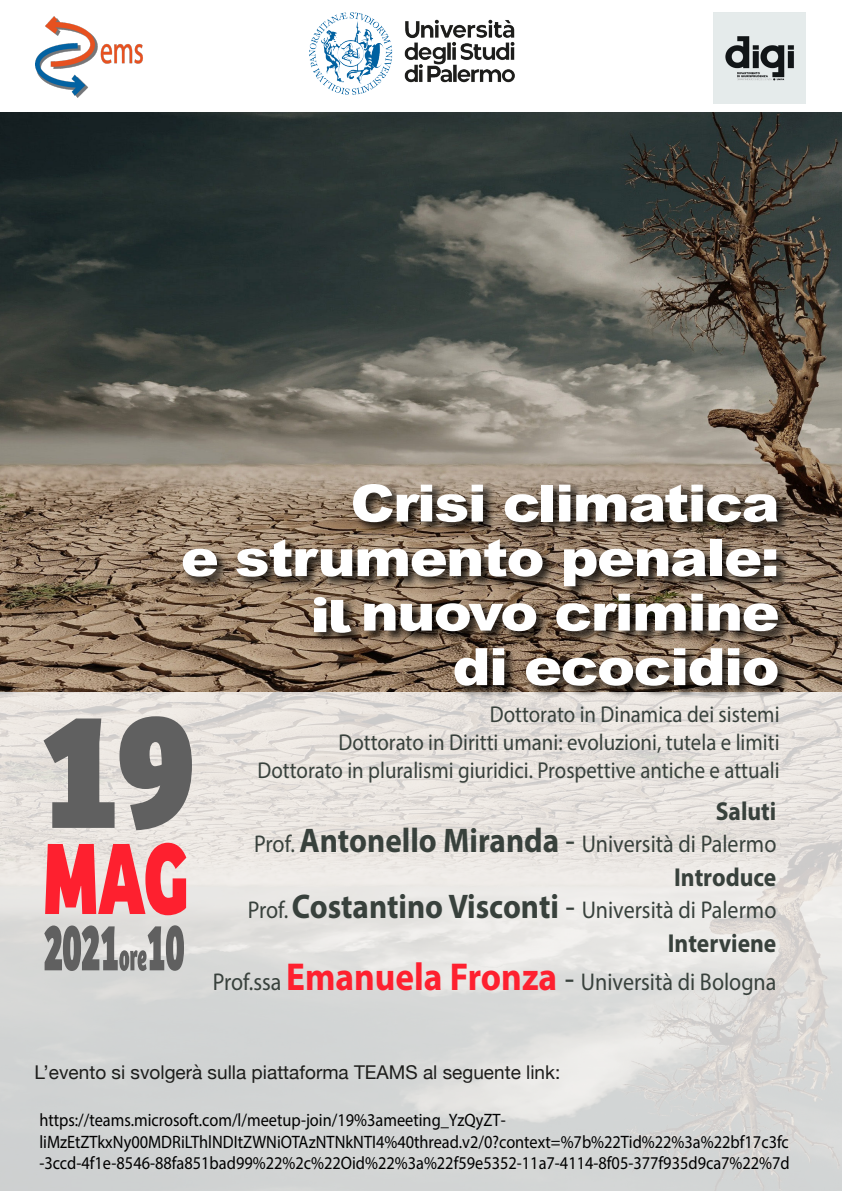
<style>
.page{position:relative;width:842px;height:1191px;background:#fff}
.page>*{position:absolute;margin:0;border:0;box-sizing:border-box;transform-origin:0 0}
.t1{font:700 26px "Myriad Pro";color:#38413c;scale:.91 1}
.t2{font:24.3px "Myriad Pro";color:#38413c;scale:.91 1}
.t3{font:23px/27.6px "Myriad Pro";color:#38413c;text-align:right;scale:.91 1}
.t4{font:19px "Helvetica Neue";color:#1d1d1b}
.t5{font:18px/21.6px "Myriad Pro";color:#000;scale:.91 1}
.s1{font-weight:700;font-size:34.3px}
.s2{font-size:34.3px}
.s3{font-weight:700;font-size:39px;color:#fe202f}
</style>
<div class="page">
<img style="left:0;top:691px;width:842px;height:500px">
<img style="left:0;top:113px;width:842px;height:578px">
<img style="left:35px;top:16px;width:108px;height:82px">
<img style="left:179px;top:480px;width:613px;height:220px">
<svg style="left:353px;top:484px;width:130px;height:38px"></svg>
<svg style="left:505px;top:494px;width:34px;height:28px"></svg>
<div style="left:542px;top:484px;width:11px;height:37px;background:#fff"></div>
<svg style="left:559px;top:484px;width:11px;height:37px"></svg>
<svg style="left:576px;top:484px;width:202px;height:38px"></svg>
<svg style="left:183px;top:549px;width:34px;height:27px"></svg>
<svg style="left:236px;top:539px;width:116px;height:37px"></svg>
<svg style="left:358px;top:539px;width:184px;height:37px"></svg>
<svg style="left:564px;top:549px;width:142px;height:37px"></svg>
<div style="left:710px;top:539px;width:12px;height:37px;background:#fff"></div>
<svg style="left:726px;top:549px;width:50px;height:27px"></svg>
<svg style="left:366px;top:603px;width:29px;height:27px"></svg>
<svg style="left:401px;top:603px;width:135px;height:28px"></svg>
<svg style="left:556px;top:593px;width:222px;height:38px"></svg>
<svg style="left:454px;top:648px;width:33px;height:37px"></svg>
<svg style="left:493px;top:648px;width:11px;height:37px"></svg>
<svg style="left:526px;top:648px;width:196px;height:37px"></svg>
<svg style="left:728px;top:648px;width:50px;height:37px"></svg>
<img style="left:713px;top:12px;width:92px;height:92px">
<img style="left:310px;top:12px;width:205px;height:83px">
<img style="left:311px;top:594px;width:55px;height:54px">
<svg style="left:314px;top:597px;width:37px;height:36px"></svg>
<svg style="left:45px;top:842px;width:141px;height:73px;background:#f6646c"></svg>
<svg style="left:44px;top:925px;width:140px;height:46px;background:#979695"></svg>
<svg style="left:44px;top:716px;width:148px;height:114px;background:#92908f"></svg>
<p class="t3" style="left:257px;top:700px;width:575px">Dottorato in Dinamica dei sistemi<br>Dottorato in Diritti umani: evoluzioni, tutela e limiti<br>Dottorato in pluralismi giuridici. Prospettive antiche e attuali</p>
<h1 class="t1" style="left:716px;top:794px;width:68px">Saluti</h1>
<h2 class="t2" style="left:254px;top:828px;width:575px">Prof. <span class="s1">Antonello Miranda</span> <span class="s2">-</span> Università di Palermo</h2>
<h1 class="t1" style="left:674px;top:860px;width:114px">Introduce</h1>
<h2 class="t2" style="left:248px;top:895px;width:582px">Prof.<span class="s1">Costantino Visconti</span> <span class="s2">-</span> Università di Palermo</h2>
<h1 class="t1" style="left:668px;top:926px;width:121px">Interviene</h1>
<h2 class="t2" style="left:213px;top:966px;width:621px">Prof.ssa <span class="s3">Emanuela Fronza</span> <span class="s2">-</span> Università di Bologna</h2>
<p class="t4" style="left:35px;top:1058px;width:527px">L’evento si svolgerà sulla piattaforma TEAMS al seguente link:</p>
<p class="t5" style="left:39px;top:1109px;width:826px">https://teams.microsoft.com/l/meetup-join/19%3ameeting_YzQyZT&shy;liMzEtZTkxNy00MDRiLThlNDItZWNiOTAzNTNkNTI4%40thread.v2/0?context=%7b%22Tid%22%3a%22bf17c3fc -3ccd-4f1e-8546-88fa851bad99%22%2c%22Oid%22%3a%22f59e5352-11a7-4114-8f05-377f935d9ca7%22%7d</p>
</div>
